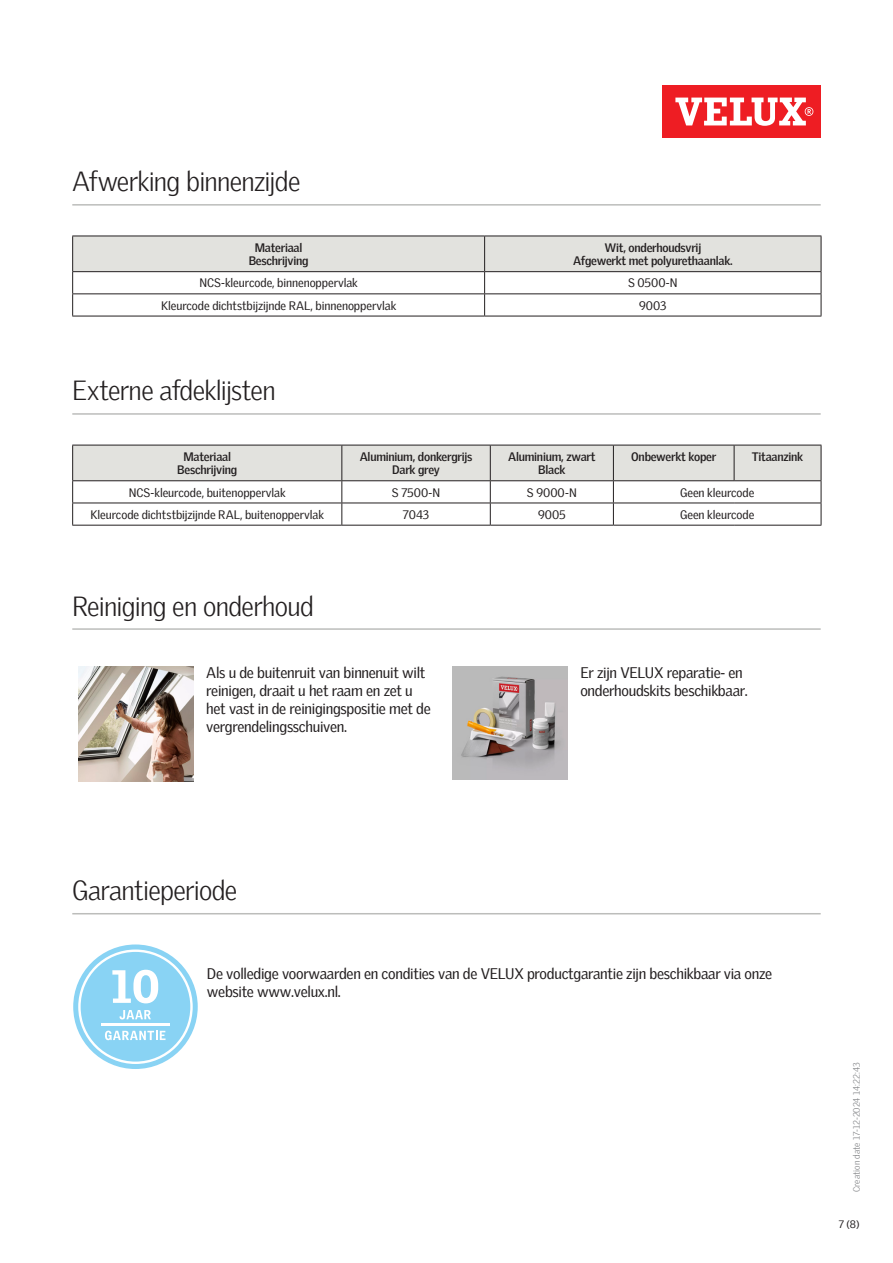
<style>
.page{position:relative;width:893px;height:1263px;background:#fff}
.page>*{position:absolute;margin:0;border:0;box-sizing:border-box;transform-origin:0 0}
.Headline_With_Line_B{font:300 27px "Velux Gothic";letter-spacing:-.025em;color:#231f20}
.Body_Regular{font:15px/18px "Velux Gothic";letter-spacing:-.02em;color:#231f20}
.TableText{font:12px "Velux Gothic";letter-spacing:-.005em;color:#231f20}
.TableHeader{font:700 12px/13.5px "Velux Gothic";letter-spacing:-.02em;color:#231f20;text-align:center}
.t1{font:10.5px "Velux Gothic";color:#231f20}
.t2{font:300 9px "Velux Gothic";letter-spacing:-.005em;color:#7c7e81}
</style>
<div class="page">
<div style="left:662px;top:85px;width:159px;height:53px;background:#ee1d23"></div>
<svg style="left:675px;top:98px;width:138px;height:28px"></svg>
<hr style="left:72px;top:204px;width:749px;height:2px;background:#bcbdbb">
<hr style="left:72px;top:413px;width:749px;height:2px;background:#bcbdbb">
<hr style="left:72px;top:628px;width:749px;height:2px;background:#bcbdbb">
<hr style="left:72px;top:316px;width:413px;height:1px;background:#231f20">
<svg style="left:72px;top:236px;width:750px;height:80px"></svg>
<hr style="left:485px;top:316px;width:336px;height:1px;background:#231f20">
<hr style="left:72px;top:525px;width:270px;height:1px;background:#231f20">
<hr style="left:342px;top:525px;width:148px;height:1px;background:#231f20">
<hr style="left:490px;top:525px;width:123px;height:1px;background:#231f20">
<svg style="left:72px;top:445px;width:750px;height:80px"></svg>
<hr style="left:613px;top:525px;width:121px;height:1px;background:#231f20">
<hr style="left:734px;top:525px;width:87px;height:1px;background:#231f20">
<img style="left:79px;top:666px;width:114px;height:115px">
<img style="left:453px;top:666px;width:115px;height:113px">
<hr style="left:72px;top:913px;width:749px;height:1px;background:#bcbdbb">
<svg style="left:73px;top:944px;width:125px;height:125px"></svg>
<p class="Headline_With_Line_B" style="left:72px;top:161px;width:230px">Afwerking binnenzijde</p>
<p class="TableHeader" style="left:249px;top:240px;width:61px">Materiaal<br>Beschrijving</p>
<p class="TableHeader" style="left:573px;top:240px;width:161px">Wit, onderhoudsvrij<br>Afgewerkt met polyurethaanlak.</p>
<p class="TableText" style="left:199px;top:274px;width:160px">NCS-kleurcode, binnenoppervlak</p>
<p class="TableText" style="left:628px;top:274px;width:51px">S 0500-N</p>
<p class="TableText" style="left:161px;top:296px;width:237px">Kleurcode dichtstbijzijnde RAL, binnenoppervlak</p>
<p class="TableText" style="left:639px;top:296px;width:29px">9003</p>
<p class="Headline_With_Line_B" style="left:72px;top:370px;width:205px">Externe afdeklijsten</p>
<p class="TableHeader" style="left:177px;top:449px;width:61px">Materiaal<br>Beschrijving</p>
<p class="TableHeader" style="left:360px;top:449px;width:114px">Aluminium, donkergrijs<br>Dark grey</p>
<p class="TableHeader" style="left:508px;top:449px;width:89px">Aluminium, zwart<br>Black</p>
<p class="TableHeader" style="left:631px;top:449px;width:86px">Onbewerkt koper</p>
<p class="TableHeader" style="left:752px;top:449px;width:53px">Titaanzink</p>
<p class="TableText" style="left:129px;top:483px;width:158px">NCS-kleurcode, buitenoppervlak</p>
<p class="TableText" style="left:392px;top:483px;width:50px">S 7500-N</p>
<p class="TableText" style="left:527px;top:483px;width:51px">S 9000-N</p>
<p class="TableText" style="left:680px;top:483px;width:76px">Geen kleurcode</p>
<p class="TableText" style="left:91px;top:505px;width:235px">Kleurcode dichtstbijzijnde RAL, buitenoppervlak</p>
<p class="TableText" style="left:403px;top:505px;width:28px">7043</p>
<p class="TableText" style="left:538px;top:505px;width:29px">9005</p>
<p class="TableText" style="left:680px;top:505px;width:76px">Geen kleurcode</p>
<p class="Headline_With_Line_B" style="left:72px;top:585px;width:243px">Reiniging en onderhoud</p>
<p class="Body_Regular" style="left:206px;top:662px;width:226px">Als u de buitenruit van binnenuit wilt reinigen, draait u het raam en zet u het vast in de reinigingspositie met de vergrendelingsschuiven.</p>
<p class="Body_Regular" style="left:580px;top:662px;width:169px">Er zijn VELUX reparatie- en onderhoudskits beschikbaar.</p>
<p class="Headline_With_Line_B" style="left:72px;top:870px;width:167px">Garantieperiode</p>
<p class="Body_Regular" style="left:207px;top:963px;width:567px">De volledige voorwaarden en condities van de VELUX productgarantie zijn beschikbaar via onze website www.velux.nl.</p>
<p class="t2" style="left:850px;top:1192px;width:131px;rotate:-90deg">Creation date 17-12-2024 14:22:43</p>
<p class="t1" style="left:839px;top:1216px;width:22px">7 (8)</p>
</div>
